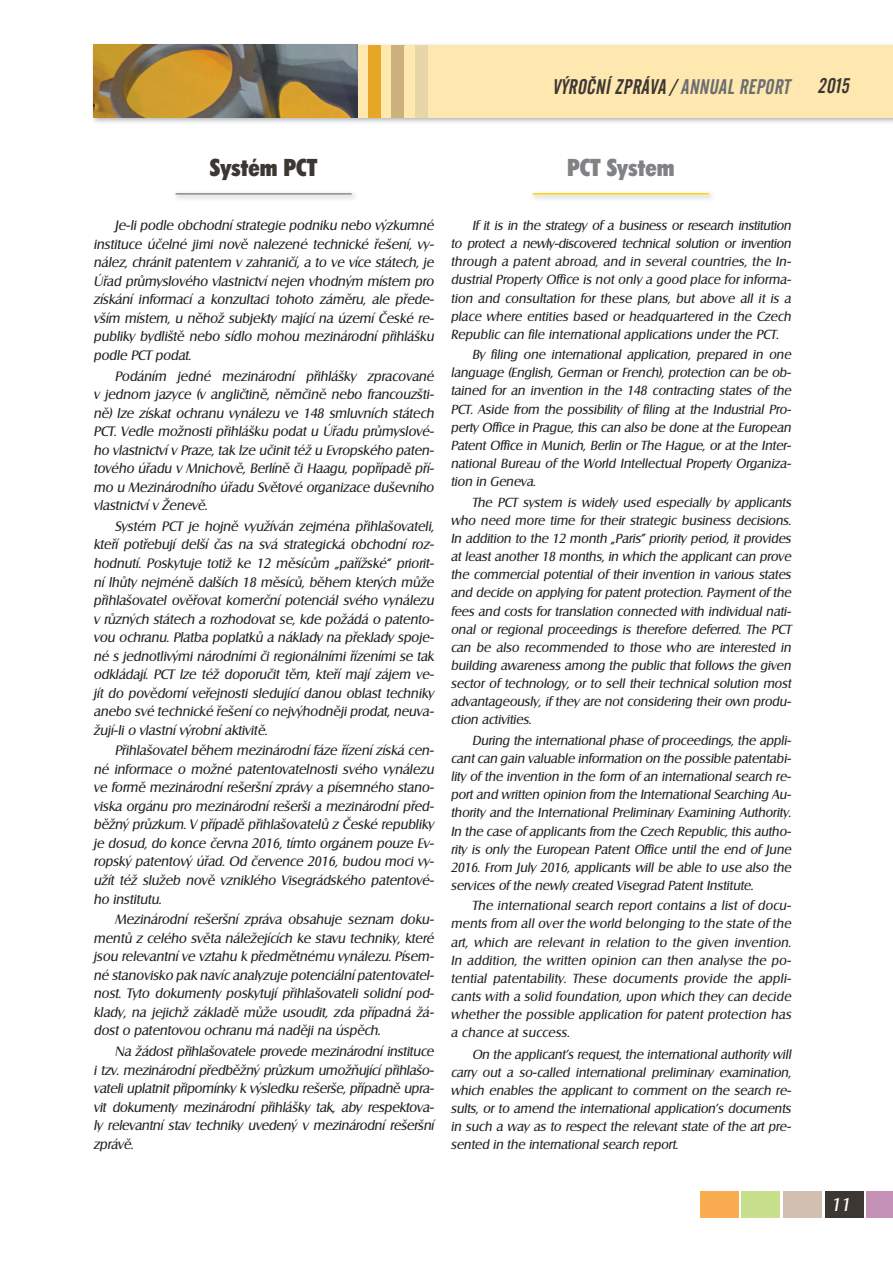
<style>
.page{position:relative;width:893px;height:1263px;background:#fff}
.page>*{position:absolute;margin:0;border:0;box-sizing:border-box;transform-origin:0 0}
.t1{font:900 condensed 24px "Futura AT";color:#3d3734}
.t2{font:900 condensed 24px "Futura AT";color:#808285}
.t3{font:italic 21px "Alternate Gothic No 2 AT";color:#3d3734}
.t4{font:italic 18px "Salzburg CE";color:#fff}
.t5{font:italic 13.2px/18.5px "Salzburg CE";color:#231f20;text-align:justify}
.t6{font:italic 12.75px/18.1px "Salzburg CE";color:#231f20;text-align:justify}
.s1{color:#6c6d70}
</style>
<div class="page">
<div style="left:866px;top:1191px;width:27px;height:26px;background:#c691b7"></div>
<div style="left:825px;top:1191px;width:39px;height:26px;background:#3d3734"></div>
<div style="left:783px;top:1191px;width:39px;height:26px;background:#d1bfaf"></div>
<div style="left:741px;top:1191px;width:39px;height:26px;background:#c8df8e"></div>
<div style="left:700px;top:1191px;width:39px;height:26px;background:#faac51"></div>
<hr style="left:533px;top:193px;width:176px;height:2px;background:#fed503">
<hr style="left:176px;top:193px;width:176px;height:2px;background:#8a8c8f">
<img style="left:92px;top:44px;width:801px;height:79px">
<div style="left:94px;top:45px;width:799px;height:72px;background:#fee8af"></div>
<div style="left:368px;top:45px;width:13px;height:72px;background:#e6a626"></div>
<div style="left:391px;top:45px;width:13px;height:72px;background:#ccb17f"></div>
<div style="left:415px;top:45px;width:13px;height:72px;background:#e7d6a8"></div>
<img style="left:94px;top:45px;width:263px;height:72px">
<h2 class="t3" style="left:552px;top:75px;width:303px">VÝROČNÍ ZPRÁVA / <span class="s1">ANNUAL REPORT</span> 2015</h2>
<h1 class="t1" style="left:210px;top:153px;width:109px">Systém PCT</h1>
<h1 class="t2" style="left:567px;top:153px;width:109px">PCT System</h1>
<p class="t5" style="left:94px;top:216px;width:342px;text-indent:21px">Je-li podle obchodní strategie podniku nebo výzkumné instituce účelné jimi nově nalezené technické řešení, vy&shy;nález, chránit patentem v zahraničí, a to ve více státech, je Úřad průmyslového vlastnictví nejen vhodným místem pro získání informací a konzultaci tohoto záměru, ale přede&shy;vším místem, u něhož subjekty mající na území České re&shy;publiky bydliště nebo sídlo mohou mezinárodní přihlášku podle PCT podat.</p>
<p class="t5" style="left:94px;top:366px;width:342px;text-indent:21px">Podáním jedné mezinárodní přihlášky zpracované v jednom jazyce (v angličtině, němčině nebo francouzšti&shy;ně) lze získat ochranu vynálezu ve 148 smluvních státech PCT. Vedle možnosti přihlášku podat u Úřadu průmyslové&shy;ho vlastnictví v Praze, tak lze učinit též u Evropského paten&shy;tového úřadu v Mnichově, Berlíně či Haagu, popřípadě pří&shy;mo u Mezinárodního úřadu Světové organizace duševního vlastnictví v Ženevě.</p>
<p class="t5" style="left:94px;top:517px;width:342px;text-indent:21px">Systém PCT je hojně využíván zejména přihlašovateli, kteří potřebují delší čas na svá strategická obchodní roz&shy;hodnutí. Poskytuje totiž ke 12 měsícům „pařížské“ priorit&shy;ní lhůty nejméně dalších 18 měsíců, během kterých může přihlašovatel ověřovat komerční potenciál svého vynálezu v různých státech a rozhodovat se, kde požádá o patento&shy;vou ochranu. Platba poplatků a náklady na překlady spoje&shy;né s jednotlivými národními či regionálními řízeními se tak odkládají. PCT lze též doporučit těm, kteří mají zájem ve&shy;jít do povědomí veřejnosti sledující danou oblast techniky anebo své technické řešení co nejvýhodněji prodat, neuva&shy;žují-li o vlastní výrobní aktivitě.</p>
<p class="t5" style="left:94px;top:741px;width:342px;text-indent:21px">Přihlašovatel během mezinárodní fáze řízení získá cen&shy;né informace o možné patentovatelnosti svého vynálezu ve formě mezinárodní rešeršní zprávy a písemného stano&shy;viska orgánu pro mezinárodní rešerši a mezinárodní před&shy;běžný průzkum. V případě přihlašovatelů z České republiky je dosud, do konce června 2016, tímto orgánem pouze Ev&shy;ropský patentový úřad. Od července 2016, budou moci vy&shy;užít též služeb nově vzniklého Visegrádského patentové&shy;ho institutu.</p>
<p class="t5" style="left:94px;top:910px;width:342px;text-indent:21px">Mezinárodní rešeršní zpráva obsahuje seznam doku&shy;mentů z celého světa náležejících ke stavu techniky, které jsou relevantní ve vztahu k předmětnému vynálezu. Písem&shy;né stanovisko pak navíc analyzuje potenciální patentovatel&shy;nost. Tyto dokumenty poskytují přihlašovateli solidní pod&shy;klady, na jejichž základě může usoudit, zda případná žá&shy;dost o patentovou ochranu má naději na úspěch.</p>
<p class="t5" style="left:94px;top:1042px;width:342px;text-indent:21px">Na žádost přihlašovatele provede mezinárodní instituce i tzv. mezinárodní předběžný průzkum umožňující přihlašo&shy;vateli uplatnit připomínky k výsledku rešerše, případně upra&shy;vit dokumenty mezinárodní přihlášky tak, aby respektova&shy;ly relevantní stav techniky uvedený v mezinárodní rešeršní zprávě.</p>
<p class="t6" style="left:451px;top:216px;width:342px;text-indent:21px">If it is in the strategy of a business or research institution to protect a newly-discovered technical solution or invention through a patent abroad, and in several countries, the In&shy;dustrial Property Office is not only a good place for informa&shy;tion and consultation for these plans, but above all it is a place where entities based or headquartered in the Czech Republic can file international applications under the PCT.</p>
<p class="t6" style="left:451px;top:345px;width:342px;text-indent:21px">By filing one international application, prepared in one language (English, German or French), protection can be ob&shy;tained for an invention in the 148 contracting states of the PCT. Aside from the possibility of filing at the Industrial Pro&shy;perty Office in Prague, this can also be done at the European Patent Office in Munich, Berlin or The Hague, or at the Inter&shy;national Bureau of the World Intellectual Property Organiza&shy;tion in Geneva.</p>
<p class="t6" style="left:451px;top:493px;width:342px;text-indent:21px">The PCT system is widely used especially by applicants who need more time for their strategic business decisions.<br>In addition to the 12 month „Paris” priority period, it provides at least another 18 months, in which the applicant can prove the commercial potential of their invention in various states and decide on applying for patent protection. Payment of the fees and costs for translation connected with individual nati&shy;onal or regional proceedings is therefore deferred. The PCT can be also recommended to those who are interested in building awareness among the public that follows the given sector of technology, or to sell their technical solution most advantageously, if they are not considering their own produ&shy;ction activities.</p>
<p class="t6" style="left:451px;top:731px;width:342px;text-indent:21px">During the international phase of proceedings, the appli&shy;cant can gain valuable information on the possible patentabi&shy;lity of the invention in the form of an international search re&shy;port and written opinion from the International Searching Au&shy;thority and the International Preliminary Examining Authority.<br>In the case of applicants from the Czech Republic, this autho&shy;rity is only the European Patent Office until the end of June 2016. From July 2016, applicants will be able to use also the services of the newly created Visegrad Patent Institute.</p>
<p class="t6" style="left:451px;top:896px;width:342px;text-indent:21px">The international search report contains a list of docu&shy;ments from all over the world belonging to the state of the art, which are relevant in relation to the given invention.<br>In addition, the written opinion can then analyse the po&shy;tential patentability. These documents provide the appli&shy;cants with a solid foundation, upon which they can decide whether the possible application for patent protection has a chance at success.</p>
<p class="t6" style="left:451px;top:1045px;width:342px;text-indent:21px">On the applicant’s request, the international authority will carry out a so-called international preliminary examination, which enables the applicant to comment on the search re&shy;sults, or to amend the international application’s documents in such a way as to respect the relevant state of the art pre&shy;sented in the international search report.</p>
<h3 class="t4" style="left:831px;top:1193px;width:21px">11</h3>
</div>
